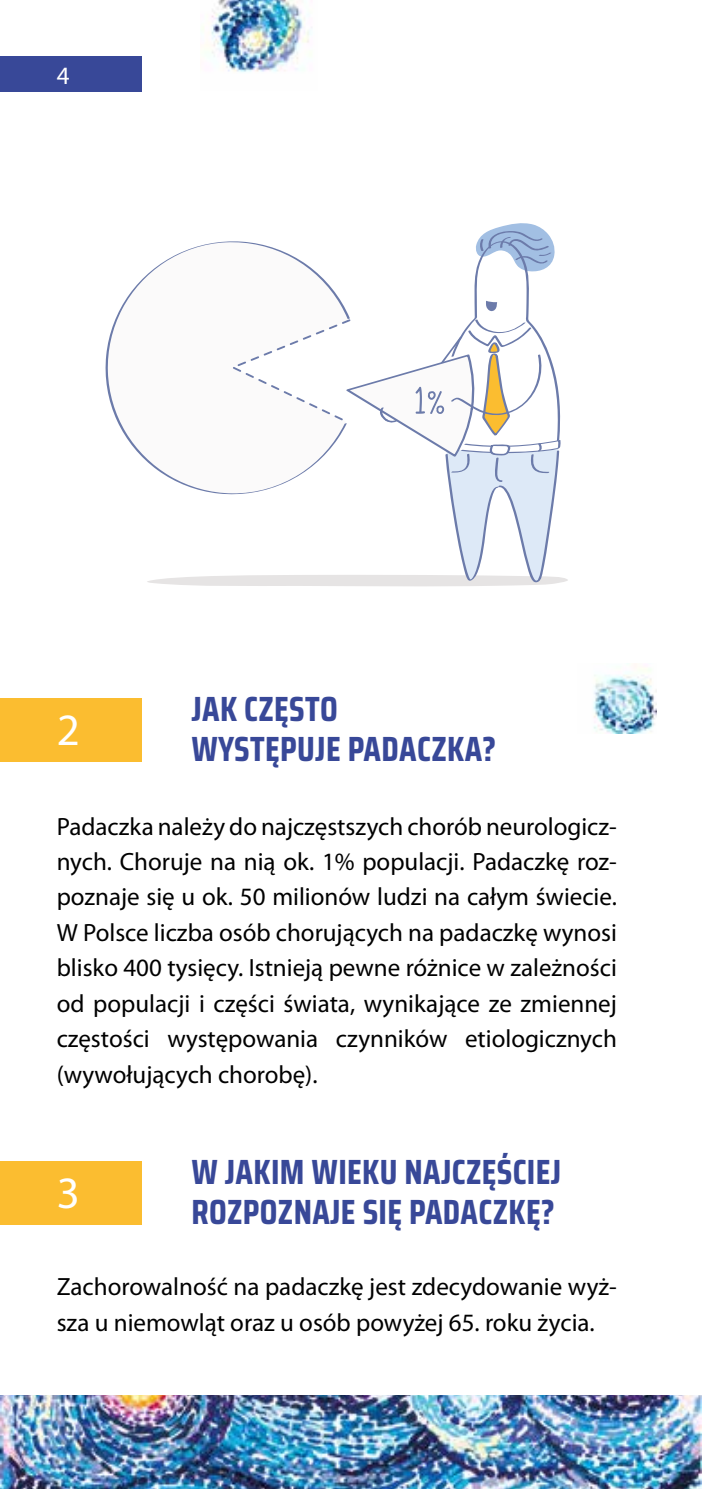
<style>
.page{position:relative;width:702px;height:1489px;background:#fff}
.page>*{position:absolute;margin:0;border:0;box-sizing:border-box;transform-origin:0 0}
.t1{font:45px "Myriad Pro";color:#fff}
.t2{font:700 35px/40px "Saira Condensed";letter-spacing:.01em;color:#384898}
.t3{font:25px/35.5px "Myriad Pro";color:#000;text-align:justify}
.t4{font:25px "Myriad Pro";color:#fff}
</style>
<div class="page">
<div style="left:0;top:57px;width:142px;height:35px;background:#384898"></div>
<img style="left:0;top:1395px;width:702px;height:93px">
<div style="left:0;top:698px;width:142px;height:64px;background:#fbbd30"></div>
<div style="left:0;top:1161px;width:142px;height:63px;background:#fbbd30"></div>
<svg style="left:105px;top:276px;width:40px;height:184px"></svg>
<svg style="left:145px;top:223px;width:423px;height:364px"></svg>
<img style="left:202px;top:0;width:110px;height:73px">
<img style="left:593px;top:667px;width:63px;height:66px">
<p class="t4" style="left:57px;top:60px;width:14px">4</p>
<h1 class="t1" style="left:57px;top:702px;width:25px">2</h1>
<h2 class="t2" style="left:191px;top:688px;width:306px">JAK CZĘSTO<br>WYSTĘPUJE PADACZKA?</h2>
<p class="t3" style="left:57px;top:808px;width:561px">Padaczka należy do najczęstszych chorób neurologicz&shy;nych. Choruje na nią ok. 1% populacji. Padaczkę roz&shy;poznaje się u ok. 50 milionów ludzi na całym świecie.<br>W Polsce liczba osób chorujących na padaczkę wynosi blisko 400 tysięcy. Istnieją pewne różnice w zależności od populacji i części świata, wynikające ze zmiennej częstości występowania czynników etiologicznych (wywołujących chorobę).</p>
<h1 class="t1" style="left:57px;top:1164px;width:25px">3</h1>
<h2 class="t2" style="left:191px;top:1151px;width:371px">W JAKIM WIEKU NAJCZĘŚCIEJ<br>ROZPOZNAJE SIĘ PADACZKĘ?</h2>
<p class="t3" style="left:57px;top:1268px;width:561px">Zachorowalność na padaczkę jest zdecydowanie wyż&shy;sza u niemowląt oraz u osób powyżej 65. roku życia.</p>
</div>
